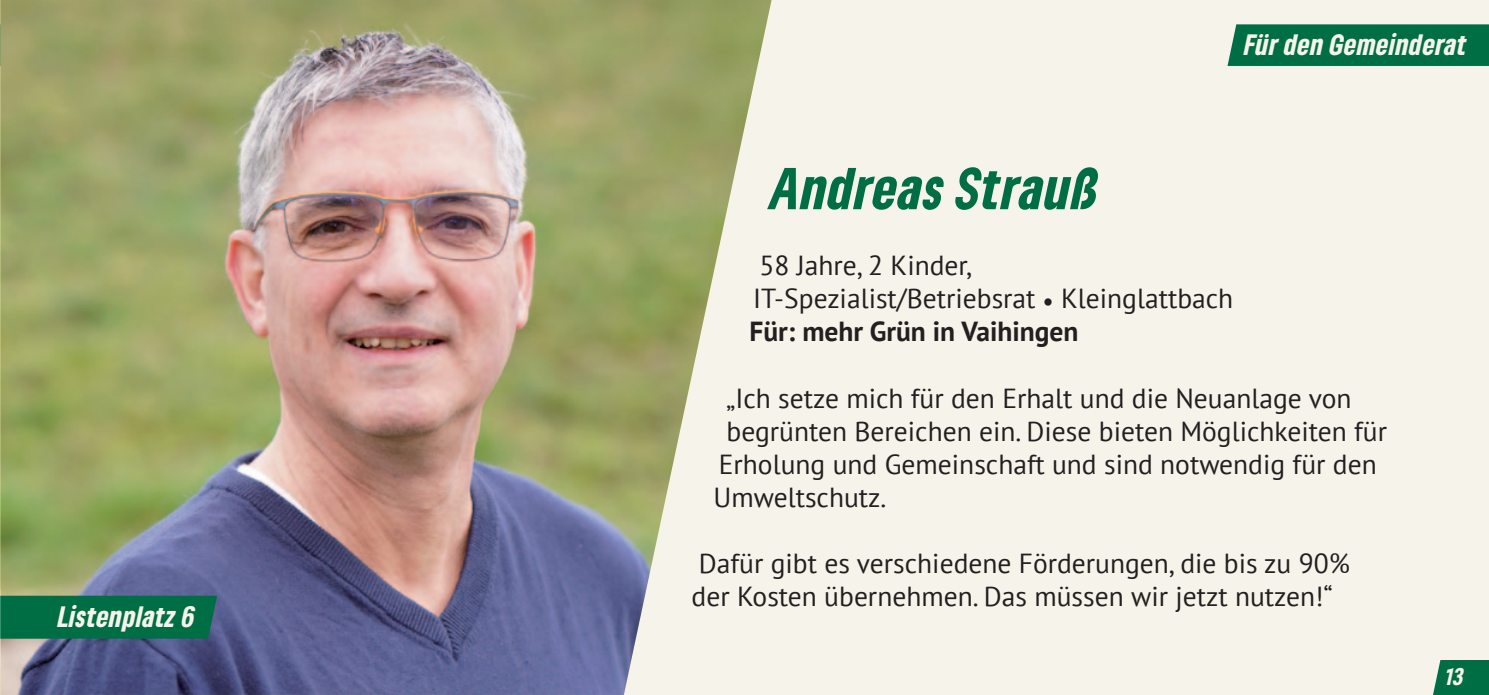
<style>
.page{position:relative;width:1489px;height:695px;background:#fff}
.page>*{position:absolute;margin:0;border:0;box-sizing:border-box;transform-origin:0 0}
.t1{font:italic 900 condensed 55px "Gruene Type";letter-spacing:.02em;color:#006e44}
.t2{font:27.5px/33px "PT Sans";color:#231f20}
.t3{font:italic 900 condensed 27.5px "Gruene Type";letter-spacing:.02em;color:#f6f3eb}
.t4{font:italic 900 condensed 22.5px "Gruene Type";color:#f6f3eb}
.s1{font-family:"Minion Pro"}
.s2{font-weight:700}
</style>
<div class="page">
<div style="left:0;top:0;width:1488px;height:694px;background:#f6f3eb"></div>
<svg style="left:1433px;top:660px;width:55px;height:34px;background:#10774f"></svg>
<img style="left:0;top:0;width:771px;height:694px">
<div style="left:0;top:595px;width:217px;height:43px;background:#006e44"></div>
<hr style="left:0;top:24px;width:1px;height:42px;background:#006e44">
<div style="left:1227px;top:24px;width:261px;height:42px;background:#006e44"></div>
<p class="t3" style="left:58px;top:598px;width:138px">Listenplatz 6</p>
<p class="t3" style="left:1244px;top:27px;width:224px">Für den Gemeinderat</p>
<h1 class="t1" style="left:770px;top:152px;width:329px">Andreas Strauß</h1>
<p class="t2" style="left:749px;top:248px;width:485px;text-indent:10px">58 Jahre, 2 Kinder,<br>IT-Spezialist/Betriebsrat <span class="s1">•</span> Kleinglattbach<br><span class="s2">Für: mehr Grün in Vaihingen</span></p>
<p class="t2" style="left:726px;top:380px;width:627px">„Ich setze mich für den Erhalt und die Neuanlage von</p>
<p class="t2" style="left:726px;top:413px;width:662px">begrünten Bereichen ein. Diese bieten Möglichkeiten für</p>
<p class="t2" style="left:718px;top:446px;width:659px">Erholung und Gemeinschaft und sind notwendig für den</p>
<p class="t2" style="left:713px;top:479px;width:174px">Umweltschutz.</p>
<p class="t2" style="left:691px;top:545px;width:659px">Dafür gibt es verschiedene Förderungen, die bis zu 90% der Kosten übernehmen. Das müssen wir jetzt nutzen!“</p>
<p class="t4" style="left:1446px;top:661px;width:19px">13</p>
</div>
